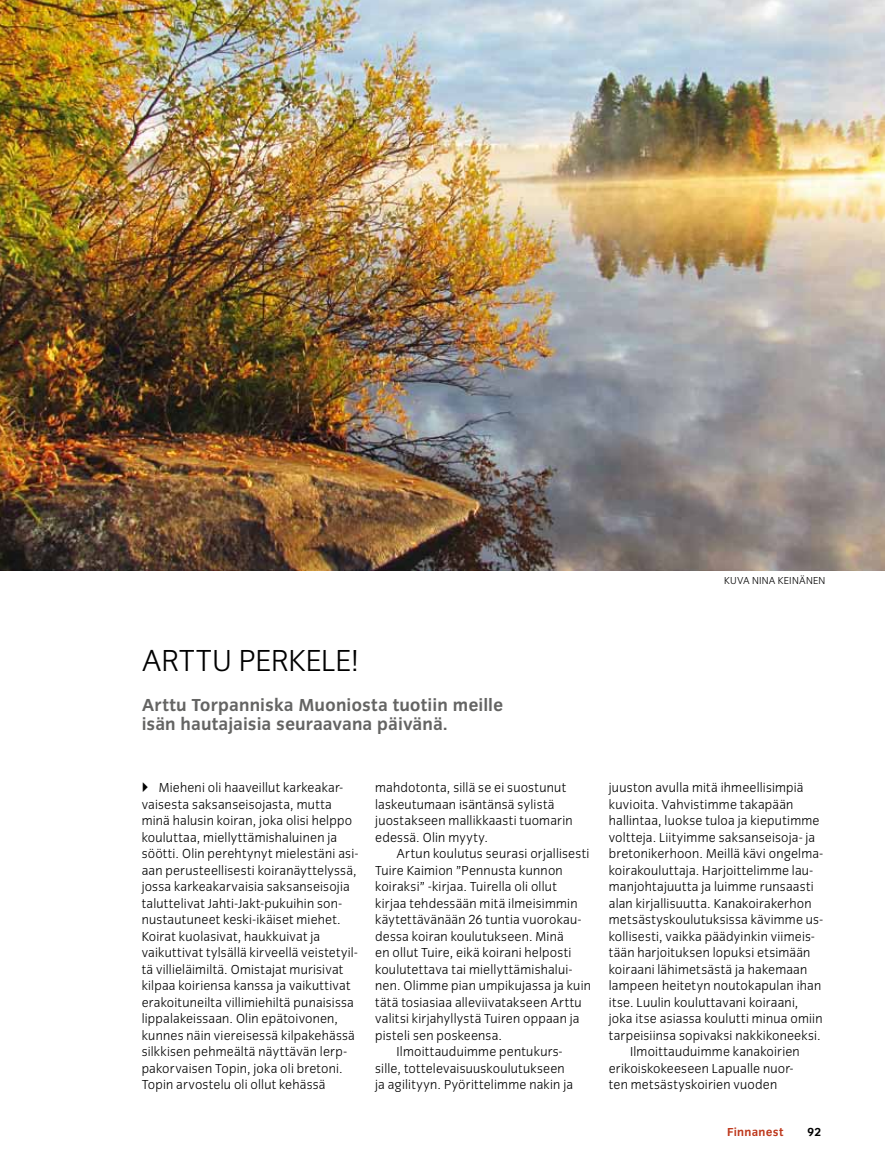
<style>
.page{position:relative;width:885px;height:1174px;background:#fff}
.page>*{position:absolute;margin:0;border:0;box-sizing:border-box;transform-origin:0 0}
.t1{font:300 31.5px "Congress Sans";color:#000}
.t2{font:700 18px/19.5px "Congress Sans";color:#646463}
.t3{font:300 13.5px/16.5px "Congress Sans";letter-spacing:.015em;color:#000}
.t4{font:700 12px "Congress Sans";color:#be381c}
.t5{font:700 12px "Congress Sans";color:#000}
.t6{font:300 10.5px "Congress Sans";color:#000}
</style>
<div class="page">
<img style="left:0;top:0;width:884px;height:570px">
<p class="t6" style="left:724px;top:575px;width:35px">kuva nina</p>
<p class="t6" style="left:777px;top:575px;width:6px">kein</p>
<p class="t6" style="left:799px;top:575px;width:14px">änen</p>
<h1 class="t1" style="left:142px;top:643px;width:114px">Arttu perkele</h1>
<h1 class="t1" style="left:350px;top:643px;width:10px">!</h1>
<h2 class="t2" style="left:142px;top:694px;width:363px">Arttu Torpanniska Muoniosta tuotiin meille isän hautajaisia seuraavana päivänä.</h2>
<p class="t3" style="left:142px;top:779px;width:218px;text-indent:17px">Mieheni oli haaveillut karkeakar&shy;vaisesta saksanseisojasta, mutta minä halusin koiran, joka olisi helppo kouluttaa, miellyttämishaluinen ja söötti. Olin perehtynyt mielestäni asi&shy;aan perusteellisesti koiranäyttelyssä, jossa karkeakarvaisia saksanseisojia taluttelivat Jahti-Jakt-pukuihin son&shy;nustautuneet keski-ikäiset miehet.<br>Koirat kuolasivat, haukkuivat ja vaikuttivat tylsällä kirveellä veistetyil&shy;tä villieläimiltä. Omistajat murisivat kilpaa koiriensa kanssa ja vaikuttivat erakoituneilta villimiehiltä punaisissa lippalakeissaan. Olin epätoivonen, kunnes näin viereisessä kilpakehässä silkkisen pehmeältä näyttävän lerp&shy;pakorvaisen Topin, joka oli bretoni.<br>Topin arvostelu oli ollut kehässä</p>
<p class="t3" style="left:375px;top:779px;width:199px">mahdotonta, sillä se ei suostunut laskeutumaan isäntänsä sylistä juostakseen mallikkaasti tuomarin edessä. Olin myyty.</p>
<p class="t3" style="left:396px;top:845px;width:194px">Artun koulutus seurasi orjallisesti</p>
<p class="t3" style="left:375px;top:862px;width:189px">Tuire Kaimion ”Pennusta kunnon</p>
<p class="t3" style="left:375px;top:878px;width:183px">koiraksi” -kirjaa. Tuirella oli ollut</p>
<p class="t3" style="left:375px;top:895px;width:204px">kirjaa tehdessään mitä ilmeisimmin</p>
<p class="t3" style="left:375px;top:911px;width:207px">käytettävänään 26 tuntia vuorokau-</p>
<p class="t3" style="left:375px;top:928px;width:190px">dessa koiran koulutukseen. Minä</p>
<p class="t3" style="left:375px;top:944px;width:198px">en ollut Tuire, eikä koirani helposti</p>
<p class="t3" style="left:375px;top:961px;width:198px">koulutettava tai miellyttämishalui-</p>
<p class="t3" style="left:375px;top:977px;width:217px">nen. Olimme pian umpikujassa ja kuin</p>
<p class="t3" style="left:375px;top:994px;width:208px">tätä tosiasiaa alleviivatakseen Arttu</p>
<p class="t3" style="left:375px;top:1010px;width:206px">valitsi kirjahyllystä Tuiren oppaan ja</p>
<p class="t3" style="left:375px;top:1027px;width:128px">pisteli sen poskeensa.</p>
<p class="t3" style="left:396px;top:1043px;width:167px">Ilmoittauduimme pentukurs-</p>
<p class="t3" style="left:375px;top:1060px;width:191px">sille, tottelevaisuuskoulutukseen</p>
<p class="t3" style="left:375px;top:1076px;width:199px">ja agilityyn. Pyörittelimme nakin ja</p>
<p class="t3" style="left:608px;top:779px;width:196px">juuston avulla mitä ihmeellisimpiä</p>
<p class="t3" style="left:608px;top:796px;width:186px">kuvioita. Vahvistimme takapään</p>
<p class="t3" style="left:608px;top:812px;width:212px">hallintaa, luokse tuloa ja kieputimme</p>
<p class="t3" style="left:608px;top:829px;width:208px">voltteja. Liityimme saksanseisoja- ja</p>
<p class="t3" style="left:608px;top:845px;width:216px">bretonikerhoon. Meillä kävi ongelma-</p>
<p class="t3" style="left:608px;top:862px;width:206px">koirakouluttaja. Harjoittelimme lau-</p>
<p class="t3" style="left:608px;top:878px;width:206px">manjohtajuutta ja luimme runsaasti</p>
<p class="t3" style="left:608px;top:895px;width:204px">alan kirjallisuutta. Kanakoirakerhon</p>
<p class="t3" style="left:608px;top:911px;width:215px">metsästyskoulutuksissa kävimme us-</p>
<p class="t3" style="left:608px;top:928px;width:207px">kollisesti, vaikka päädyinkin viimeis-</p>
<p class="t3" style="left:608px;top:944px;width:203px">tään harjoituksen lopuksi etsimään</p>
<p class="t3" style="left:608px;top:961px;width:200px">koiraani lähimetsästä ja hakemaan</p>
<p class="t3" style="left:608px;top:977px;width:214px">lampeen heitetyn noutokapulan ihan</p>
<p class="t3" style="left:608px;top:994px;width:191px">itse. Luulin kouluttavani koiraani,</p>
<p class="t3" style="left:608px;top:1010px;width:215px">joka itse asiassa koulutti minua omiin</p>
<p class="t3" style="left:608px;top:1027px;width:213px">tarpeisiinsa sopivaksi nakkikoneeksi.</p>
<p class="t3" style="left:630px;top:1043px;width:171px">Ilmoittauduimme kanakoirien</p>
<p class="t3" style="left:608px;top:1060px;width:186px">erikoiskokeeseen Lapualle nuor-</p>
<p class="t3" style="left:608px;top:1076px;width:170px">ten metsästyskoirien vuoden</p>
<p class="t4" style="left:727px;top:1125px;width:58px">Finnanest</p>
<p class="t5" style="left:807px;top:1125px;width:15px">92</p>
</div>
